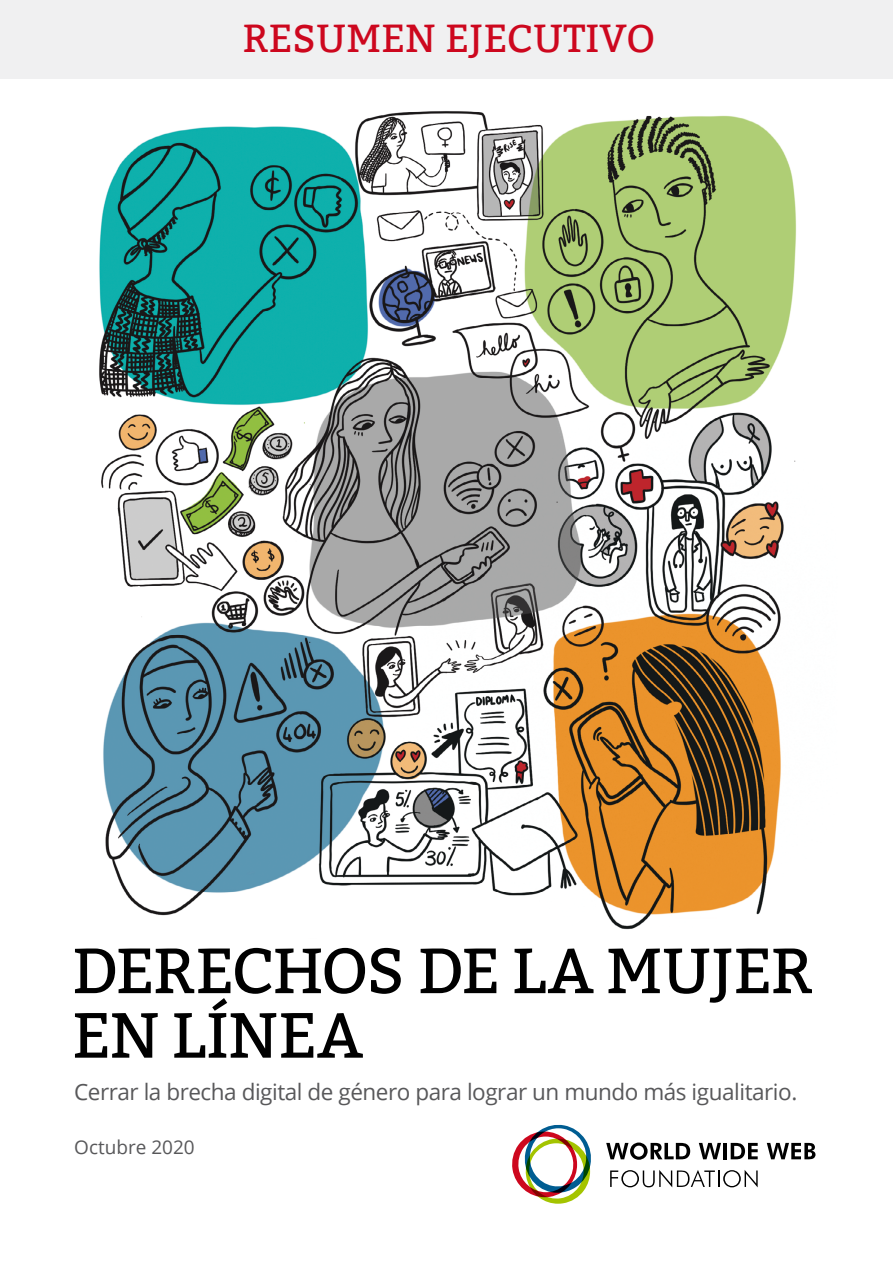
<style>
.page{position:relative;width:893px;height:1263px;background:#fff}
.page>*{position:absolute;margin:0;border:0;box-sizing:border-box;transform-origin:0 0}
.t1{font:63.75px/64.5px "Bitter";letter-spacing:-.02em;color:#000}
.t2{font:39px "Bitter";color:#cd071e}
.t3{font:22.5px "Open Sans";letter-spacing:-.02em;color:#58585a}
.t4{font:18.9px "Open Sans";color:#58585a}
</style>
<div class="page">
<img style="left:99px;top:111px;width:697px;height:819px">
<svg style="left:606px;top:1142px;width:84px;height:18px"></svg>
<svg style="left:699px;top:1143px;width:22px;height:16px"></svg>
<hr style="left:723px;top:1143px;width:4px;height:16px;background:#000">
<svg style="left:731px;top:1143px;width:27px;height:16px"></svg>
<svg style="left:767px;top:1143px;width:48px;height:16px"></svg>
<svg style="left:610px;top:1170px;width:148px;height:17px"></svg>
<svg style="left:512px;top:1124px;width:79px;height:80px"></svg>
<div style="left:0;top:0;width:893px;height:79px;background:#f0f0f1"></div>
<h2 class="t2" style="left:243px;top:15px;width:414px">RESUMEN EJECUTIVO</h2>
<h1 class="t1" style="left:71px;top:939px;width:743px">DERECHOS DE LA MUJER<br>EN LÍNEA</h1>
<p class="t3" style="left:74px;top:1077px;width:725px">Cerrar la brecha digital de género para lograr un mundo más igualitario.</p>
<p class="t4" style="left:74px;top:1134px;width:122px">Octubre 2020</p>
</div>
